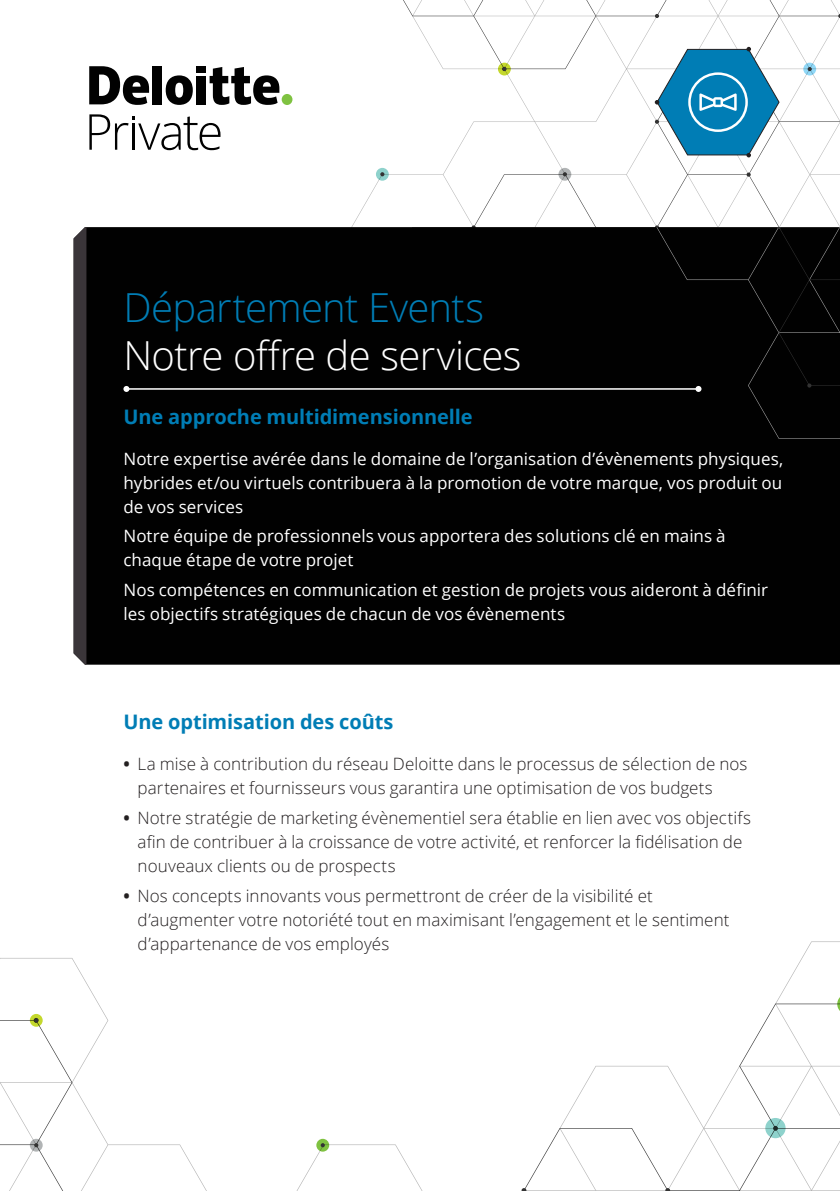
<style>
.page{position:relative;width:840px;height:1191px;background:#fff}
.page>*{position:absolute;margin:0;border:0;box-sizing:border-box;transform-origin:0 0}
.t1{font:300 40px "Open Sans";letter-spacing:-.02em;color:#fff}
.t2{font:300 40px "Open Sans";letter-spacing:-.015em;color:#007db5}
.t3{font:700 20px "Open Sans";letter-spacing:-.005em;color:#007db5}
.t4{font:300 17px/24px "Open Sans";letter-spacing:.005em;color:#231f20}
.t5{font:17px/24px "Open Sans";letter-spacing:.005em;color:#fff}
.s1{font-weight:700}
</style>
<div class="page">
<svg style="left:382px;top:0;width:457px;height:227px"></svg>
<div style="left:86px;top:227px;width:753px;height:437px;background:#010101"></div>
<div style="left:74px;top:227px;width:12px;height:437px;background:#3a3539"></div>
<div style="left:281px;top:94px;width:11px;height:11px;background:#7fc241;border-radius:50%"></div>
<div style="left:153px;top:66px;width:9px;height:38px;background:#010101"></div>
<svg style="left:166px;top:75px;width:27px;height:30px"></svg>
<div style="left:196px;top:76px;width:10px;height:28px;background:#010101"></div>
<div style="left:196px;top:66px;width:10px;height:6px;background:#010101"></div>
<svg style="left:209px;top:67px;width:70px;height:38px"></svg>
<svg style="left:89px;top:66px;width:60px;height:39px"></svg>
<svg style="left:89px;top:114px;width:131px;height:36px"></svg>
<svg style="left:376px;top:168px;width:12px;height:13px"></svg>
<svg style="left:380px;top:172px;width:4px;height:4px"></svg>
<svg style="left:802px;top:63px;width:13px;height:12px"></svg>
<svg style="left:807px;top:67px;width:4px;height:4px"></svg>
<svg style="left:558px;top:168px;width:13px;height:13px"></svg>
<svg style="left:562px;top:172px;width:4px;height:4px"></svg>
<svg style="left:497px;top:63px;width:13px;height:12px"></svg>
<svg style="left:502px;top:67px;width:4px;height:4px"></svg>
<svg style="left:0;top:958px;width:397px;height:233px"></svg>
<svg style="left:30px;top:1014px;width:13px;height:12px"></svg>
<svg style="left:34px;top:1018px;width:4px;height:4px"></svg>
<svg style="left:30px;top:1138px;width:13px;height:13px"></svg>
<svg style="left:34px;top:1143px;width:4px;height:4px"></svg>
<svg style="left:316px;top:1138px;width:13px;height:13px"></svg>
<svg style="left:320px;top:1143px;width:5px;height:4px"></svg>
<svg style="left:521px;top:1001px;width:318px;height:190px"></svg>
<svg style="left:836px;top:998px;width:3px;height:16px"></svg>
<svg style="left:764px;top:1118px;width:21px;height:20px"></svg>
<hr style="left:126px;top:388px;width:572px;height:2px;background:#fff">
<svg style="left:123px;top:386px;width:6px;height:6px"></svg>
<div style="left:639px;top:227px;width:200px;height:212px;background:#010101"></div>
<svg style="left:654px;top:47px;width:125px;height:110px"></svg>
<h1 class="t2" style="left:123px;top:280px;width:362px">Département Events</h1>
<h1 class="t1" style="left:123px;top:328px;width:399px">Notre offre de services</h1>
<p class="t3" style="left:123px;top:402px;width:350px">Une approche multidimensionnelle</p>
<p class="t5" style="left:123px;top:446px;width:661px;text-align:justify">Notre expertise avérée dans le domaine de l’organisation d’évènements physiques, hybrides et/ou virtuels contribuera à la promotion de votre marque, vos produit ou de vos services</p>
<p class="t5" style="left:123px;top:524px;width:603px">Notre équipe de professionnels vous apportera des solutions clé en mains à chaque étape de votre projet</p>
<p class="t5" style="left:123px;top:577px;width:645px">Nos compétences en communication et gestion de projets vous aideront à définir les objectifs stratégiques de chacun de vos évènements</p>
<p class="t3" style="left:123px;top:708px;width:271px">Une optimisation des coûts</p>
<p class="t4" style="left:137px;top:751px;width:611px;text-indent:-14px"><span class="s1">•</span> La mise à contribution du réseau Deloitte dans le processus de sélection de nos partenaires et fournisseurs vous garantira une optimisation de vos budgets</p>
<p class="t4" style="left:137px;top:805px;width:614px;text-indent:-14px"><span class="s1">•</span> Notre stratégie de marketing évènementiel sera établie en lien avec vos objectifs afin de contribuer à la croissance de votre activité, et renforcer la fidélisation de nouveaux clients ou de prospects</p>
<p class="t4" style="left:137px;top:883px;width:593px;text-indent:-14px"><span class="s1">•</span> Nos concepts innovants vous permettront de créer de la visibilité et d’augmenter votre notoriété tout en maximisant l’engagement et le sentiment d’appartenance de vos employés</p>
</div>
